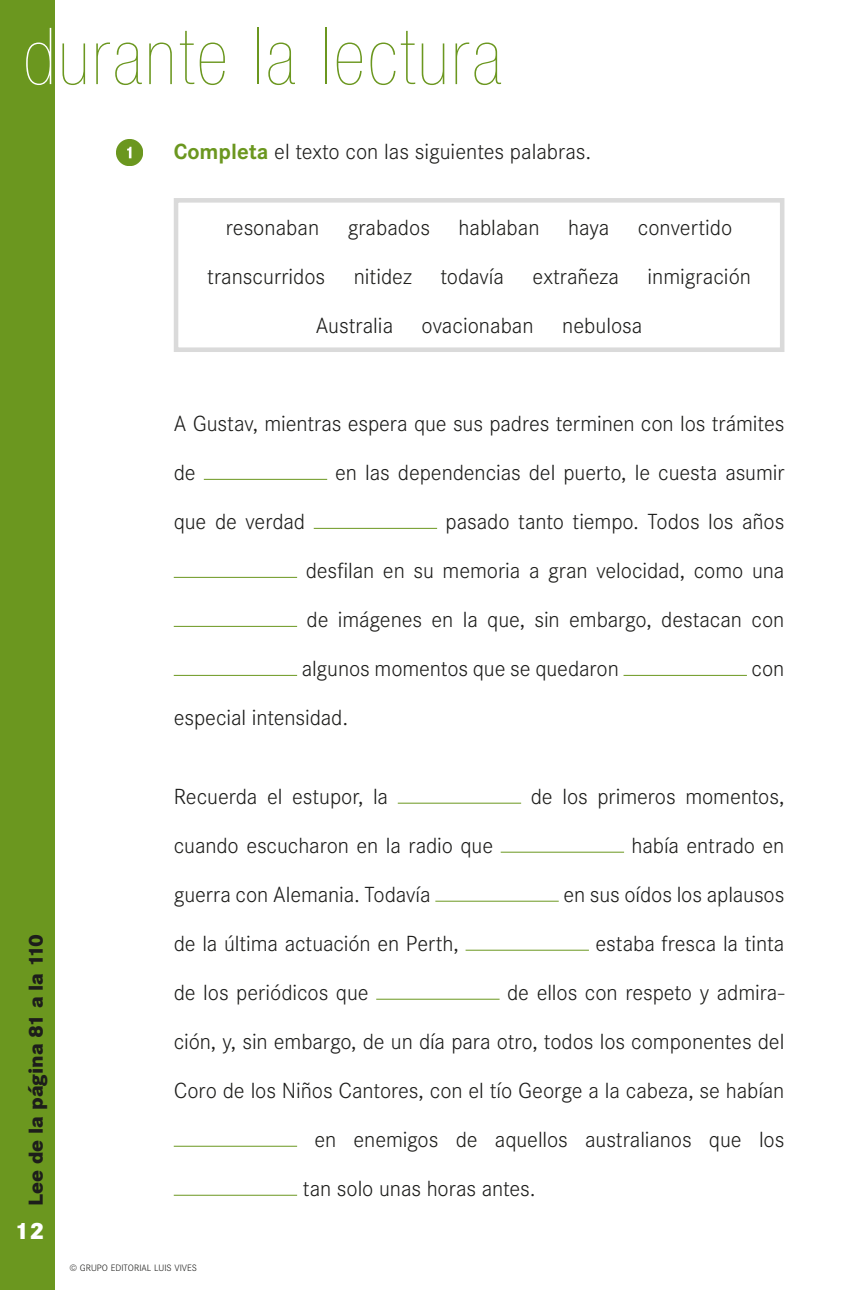
<style>
.page{position:relative;width:844px;height:1290px;background:#fff}
.page>*{position:absolute;margin:0;border:0;box-sizing:border-box;transform-origin:0 0}
.t1{font:900 condensed 78.75px "Helvetica Neue";letter-spacing:.04em;color:#6b971f}
.t2{font:800 24.5px "Corporate S";color:#fff}
.t3{font:300 22.75px/49px "Corporate S";letter-spacing:-.005em;color:#1d1d1b}
.t4{font:800 21px "Corporate S";color:#1d1d1b}
.t5{font:300 9.62px "Corporate S";color:#1d1d1b}
.s1{color:#fff}
.s2{font-weight:700;color:#6b971f}
</style>
<div class="page">
<div style="left:0;top:0;width:55px;height:1290px;background:#6b971f"></div>
<svg style="left:116px;top:139px;width:27px;height:27px"></svg>
<div style="left:174px;top:198px;width:610px;height:154px;border:5px solid #dadada"></div>
<hr style="left:204px;top:479px;width:123px;height:1px;background:#6b971f">
<hr style="left:313px;top:528px;width:124px;height:1px;background:#6b971f">
<hr style="left:174px;top:577px;width:123px;height:1px;background:#6b971f">
<hr style="left:174px;top:626px;width:123px;height:1px;background:#6b971f">
<hr style="left:174px;top:675px;width:123px;height:1px;background:#6b971f">
<hr style="left:623px;top:675px;width:123px;height:1px;background:#6b971f">
<hr style="left:397px;top:803px;width:124px;height:1px;background:#6b971f">
<hr style="left:500px;top:852px;width:124px;height:1px;background:#6b971f">
<hr style="left:435px;top:901px;width:123px;height:1px;background:#6b971f">
<hr style="left:465px;top:950px;width:123px;height:1px;background:#6b971f">
<hr style="left:376px;top:999px;width:123px;height:1px;background:#6b971f">
<hr style="left:174px;top:1146px;width:123px;height:1px;background:#6b971f">
<hr style="left:174px;top:1195px;width:123px;height:1px;background:#6b971f">
<h1 class="t1" style="left:23px;top:13px;width:479px"><span class="s1">d</span>urante la lectura</h1>
<p class="t3" style="left:174px;top:127px;width:419px"><span class="s2">Completa</span> el texto con las siguientes palabras.</p>
<p class="t3" style="left:226px;top:203px;width:95px">resonaban</p>
<p class="t3" style="left:347px;top:203px;width:84px">grabados</p>
<p class="t3" style="left:458px;top:203px;width:83px">hablaban</p>
<p class="t3" style="left:568px;top:203px;width:43px">haya</p>
<p class="t3" style="left:637px;top:203px;width:96px">convertido</p>
<p class="t3" style="left:207px;top:252px;width:119px">transcurridos</p>
<p class="t3" style="left:353px;top:252px;width:60px">nitidez</p>
<p class="t3" style="left:440px;top:252px;width:65px">todavía</p>
<p class="t3" style="left:532px;top:252px;width:88px">extrañeza</p>
<p class="t3" style="left:647px;top:252px;width:105px">inmigración</p>
<p class="t3" style="left:316px;top:301px;width:219px">Australia ovacionaban</p>
<p class="t3" style="left:562px;top:301px;width:82px">nebulosa</p>
<p class="t3" style="left:174px;top:399px;width:612px">A Gustav, mientras espera que sus padres terminen con los trámites de</p>
<p class="t3" style="left:335px;top:448px;width:450px">en las dependencias del puerto, le cuesta asumir</p>
<p class="t3" style="left:174px;top:497px;width:133px">que de verdad</p>
<p class="t3" style="left:302px;top:497px;width:484px;text-align:justify;text-indent:144px">pasado tanto tiempo. Todos los años desfilan en su memoria a gran velocidad, como una de imágenes en la que, sin embargo, destacan con algunos momentos que se quedaron</p>
<p class="t3" style="left:751px;top:644px;width:34px">con</p>
<p class="t3" style="left:174px;top:693px;width:176px">especial intensidad.</p>
<p class="t4" style="left:23px;top:1205px;width:273px;rotate:-90deg">Lee de la página 81 a la 110</p>
<p class="t2" style="left:15px;top:1216px;width:32px">12</p>
<p class="t3" style="left:174px;top:772px;width:216px">Recuerda el estupor, la</p>
<p class="t3" style="left:530px;top:772px;width:255px">de los primeros momentos,</p>
<p class="t3" style="left:174px;top:821px;width:321px">cuando escucharon en la radio que</p>
<p class="t3" style="left:631px;top:821px;width:154px">había entrado en</p>
<p class="t3" style="left:174px;top:870px;width:258px">guerra con Alemania. Todavía</p>
<p class="t3" style="left:563px;top:870px;width:222px">en sus oídos los aplausos</p>
<p class="t3" style="left:174px;top:919px;width:286px">de la última actuación en Perth,</p>
<p class="t3" style="left:595px;top:919px;width:190px">estaba fresca la tinta</p>
<p class="t3" style="left:174px;top:968px;width:196px">de los periódicos que</p>
<p class="t3" style="left:507px;top:968px;width:278px">de ellos con respeto y admira-</p>
<p class="t3" style="left:174px;top:1017px;width:612px">ción, y, sin embargo, de un día para otro, todos los componentes del</p>
<p class="t3" style="left:174px;top:1066px;width:612px">Coro de los Niños Cantores, con el tío George a la cabeza, se habían</p>
<p class="t3" style="left:314px;top:1115px;width:471px">en enemigos de aquellos australianos que los</p>
<p class="t3" style="left:303px;top:1164px;width:234px">tan solo unas horas antes.</p>
<p class="t5" style="left:69px;top:1263px;width:129px">© Grupo Editorial Luis Vives</p>
</div>
